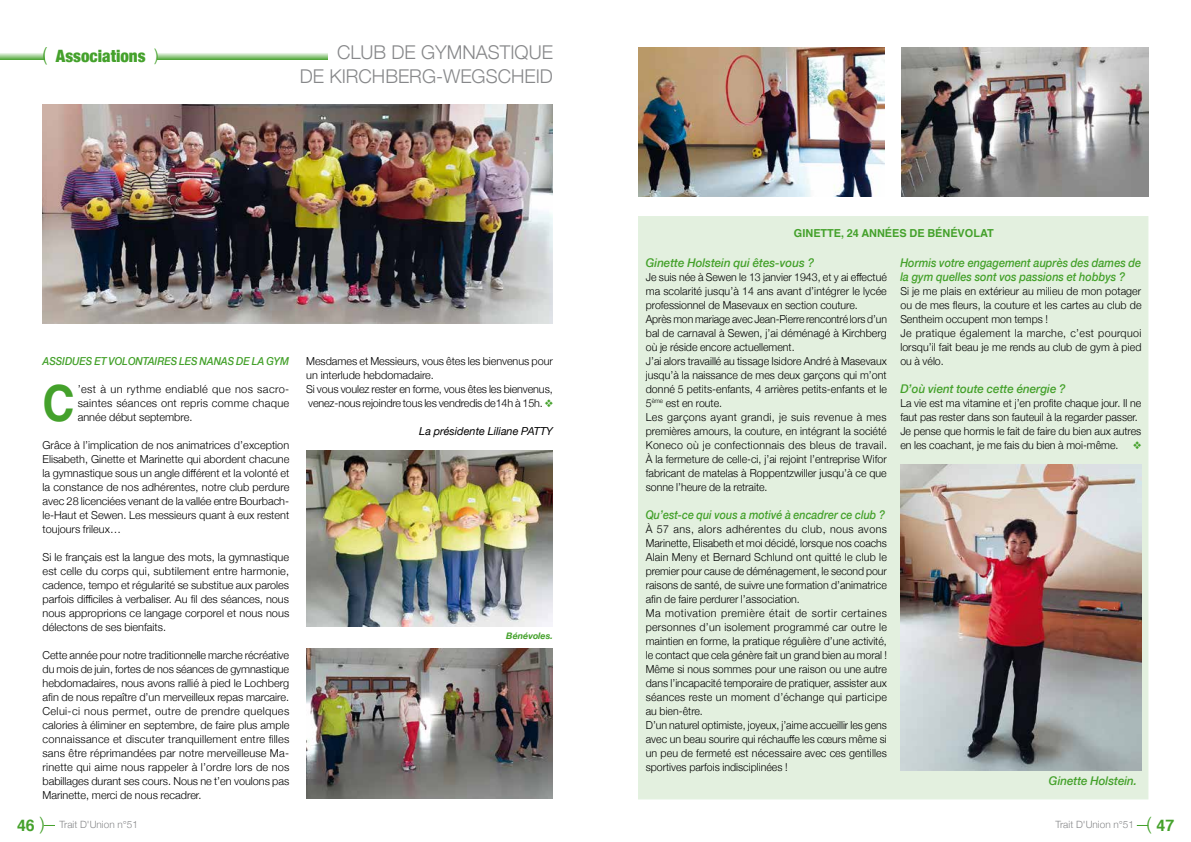
<style>
.page{position:relative;width:1191px;height:842px;background:#fff}
.page>*{position:absolute;margin:0;border:0;box-sizing:border-box;transform-origin:0 0}
.t1{font:700 49.9px "Helvetica";color:#44a12b;scale:.89 1}
.t2{font:300 19px/24px "Helvetica Neue";color:#87888a;text-align:right}
.t3{font:900 condensed 17px "Helvetica Neue";color:#44a12b}
.t4{font:italic 500 12px/14px "Helvetica Neue";color:#44a12b;scale:.91 1}
.t5{font:italic 500 12px "Helvetica Neue";color:#44a12b;scale:.96 1}
.t6{font:italic 500 12px "Helvetica Neue";color:#44a12b;scale:.89 1}
.t7{font:300 11px/14px "Helvetica Neue";color:#000;text-align:justify}
.t8{font:300 11px/14px "Helvetica Neue";color:#000;scale:.96 1}
.t9{font:italic 500 11px "Helvetica Neue";letter-spacing:-.005em;color:#44a12b;scale:.91 1}
.t10{font:700 11px "Helvetica";color:#44a12b}
.t11{font:italic 11px "Helvetica Neue";color:#000}
.t12{font:300 10px "Helvetica Neue";color:#87888a}
.t13{font:italic 700 9px "Helvetica Neue";color:#44a12b}
.s1{font-weight:300;font-stretch:normal;font-size:19px}
.s2{font-weight:300;font-stretch:normal}
.s3{color:#44a12b}
.s4{font-family:"Helvetica";font-weight:700;font-size:16px;color:#44a12b}
.s5{font-family:"Helvetica";font-size:18px;color:#44a12b}
</style>
<div class="page">
<div style="left:638px;top:216px;width:510px;height:583px;background:#e3f0df"></div>
<svg style="left:1136px;top:825px;width:12px;height:1px"></svg>
<svg style="left:0;top:53px;width:44px;height:7px"></svg>
<svg style="left:157px;top:53px;width:170px;height:7px"></svg>
<img style="left:900px;top:465px;width:241px;height:306px">
<img style="left:306px;top:450px;width:247px;height:177px">
<img style="left:306px;top:648px;width:247px;height:151px">
<img style="left:43px;top:104px;width:510px;height:220px">
<img style="left:901px;top:48px;width:247px;height:149px">
<img style="left:638px;top:47px;width:246px;height:150px">
<h3 class="t3" style="left:43px;top:42px;width:118px"><span class="s1">(</span> Associations <span class="s2">)</span></h3>
<h2 class="t2" style="left:300px;top:39px;width:255px">CLUB DE GYMNASTIQUE<br>DE KIRCHBERG-WEGSCHEID</h2>
<p class="t9" style="left:43px;top:351px;width:272px">ASSIDUES ET VOLONTAIRES LES NANAS DE LA GYM</p>
<h1 class="t1" style="left:43px;top:363px;width:38px">C</h1>
<p class="t7" style="left:78px;top:381px;width:213px">’est à un rythme endiablé que nos sacro&shy;saintes séances ont repris comme chaque année début septembre.</p>
<p class="t7" style="left:43px;top:437px;width:248px">Grâce à l’implication de nos animatrices d’exception Elisabeth, Ginette et Marinette qui abordent chacune la gymnastique sous un angle différent et la volonté et la constance de nos adhérentes, notre club perdure avec 28 licenciées venant de la vallée entre Bourbach&shy;le-Haut et Sewen. Les messieurs quant à eux restent toujours frileux…</p>
<p class="t7" style="left:43px;top:549px;width:248px">Si le français est la langue des mots, la gymnastique est celle du corps qui, subtilement entre harmonie, cadence, tempo et régularité se substitue aux paroles parfois difficiles à verbaliser. Au fil des séances, nous nous approprions ce langage corporel et nous nous délectons de ses bienfaits.</p>
<p class="t7" style="left:43px;top:647px;width:248px">Cette année pour notre traditionnelle marche récréative du mois de juin, fortes de nos séances de gymnastique hebdomadaires, nous avons rallié à pied le Lochberg afin de nous repaître d’un merveilleux repas marcaire.<br>Celui-ci nous permet, outre de prendre quelques calories à éliminer en septembre, de faire plus ample connaissance et discuter tranquillement entre filles sans être réprimandées par notre merveilleuse Ma&shy;rinette qui aime nous rappeler à l’ordre lors de nos babillages durant ses cours. Nous ne t’en voulons pas Marinette, merci de nous recadrer.</p>
<p class="t7" style="left:306px;top:353px;width:248px;text-align:left">Mesdames et Messieurs, vous êtes les bienvenus pour un interlude hebdomadaire.<br>Si vous voulez rester en forme, vous êtes les bienvenus, venez-nous rejoindre tous les vendredis de14h à 15h. <span class="s3">❖</span></p>
<p class="t11" style="left:419px;top:423px;width:135px">La présidente Liliane PATTY</p>
<p class="t13" style="left:506px;top:629px;width:48px">Bénévoles.</p>
<p class="t10" style="left:794px;top:224px;width:201px">GINETTE, 24 ANNÉES DE BÉNÉVOLAT</p>
<p class="t5" style="left:646px;top:252px;width:177px">Ginette Holstein qui êtes-vous ?</p>
<p class="t8" style="left:646px;top:269px;width:253px">Je suis née à Sewen le 13 janvier 1943, et y ai effectué ma scolarité jusqu’à 14 ans avant d’intégrer le lycée professionnel de Masevaux en section couture.<br>Après mon mariage avec Jean-Pierre rencontré lors d’un bal de carnaval à Sewen, j’ai déménagé à Kirchberg où je réside encore actuellement.<br>J’ai alors travaillé au tissage Isidore André à Masevaux jusqu’à la naissance de mes deux garçons qui m’ont donné 5 petits-enfants, 4 arrières petits-enfants et le 5<sup>ème</sup> est en route.<br>Les garçons ayant grandi, je suis revenue à mes premières amours, la couture, en intégrant la société Koneco où je confectionnais des bleus de travail.<br>À la fermeture de celle-ci, j’ai rejoint l’entreprise Wifor fabricant de matelas à Roppentzwiller jusqu’à ce que sonne l’heure de la retraite.</p>
<p class="t6" style="left:646px;top:504px;width:270px">Qu’est-ce qui vous a motivé à encadrer ce club ?</p>
<p class="t7" style="left:646px;top:521px;width:243px;text-align:left">À 57 ans, alors adhérentes du club, nous avons Marinette, Elisabeth et moi décidé, lorsque nos coachs Alain Meny et Bernard Schlund ont quitté le club le premier pour cause de déménagement, le second pour raisons de santé, de suivre une formation d’animatrice afin de faire perdurer l’association.<br>Ma motivation première était de sortir certaines personnes d’un isolement programmé car outre le maintien en forme, la pratique régulière d’une activité, le contact que cela génère fait un grand bien au moral !<br>Même si nous sommes pour une raison ou une autre dans l’incapacité temporaire de pratiquer, assister aux séances reste un moment d’échange qui participe au bien-être.<br>D’un naturel optimiste, joyeux, j’aime accueillir les gens avec un beau sourire qui réchauffe les cœurs même si un peu de fermeté est nécessaire avec ces gentilles sportives parfois indisciplinées !</p>
<p class="t4" style="left:900px;top:254px;width:266px">Hormis votre engagement auprès des dames de la gym quelles sont vos passions et hobbys ?</p>
<p class="t7" style="left:900px;top:283px;width:243px;text-align:left">Si je me plais en extérieur au milieu de mon potager ou de mes fleurs, la couture et les cartes au club de Sentheim occupent mon temps !<br>Je pratique également la marche, c’est pourquoi lorsqu’il fait beau je me rends au club de gym à pied ou à vélo.</p>
<p class="t5" style="left:900px;top:378px;width:174px">D’où vient toute cette énergie ?</p>
<p class="t8" style="left:900px;top:395px;width:252px">La vie est ma vitamine et j’en profite chaque jour. Il ne faut pas rester dans son fauteuil à la regarder passer.<br>Je pense que hormis le fait de faire du bien aux autres en les coachant, je me fais du bien à moi-même.</p>
<p class="t5" style="left:1049px;top:770px;width:93px">Ginette Holstein.</p>
<p class="t12" style="left:17px;top:816px;width:122px"><span class="s4">46</span> <span class="s5">)</span> Trait D'Union n°51</p>
<p class="t12" style="left:1055px;top:816px;width:120px">Trait D'Union n°51 <span class="s5">(</span> <span class="s4">47</span></p>
</div>
